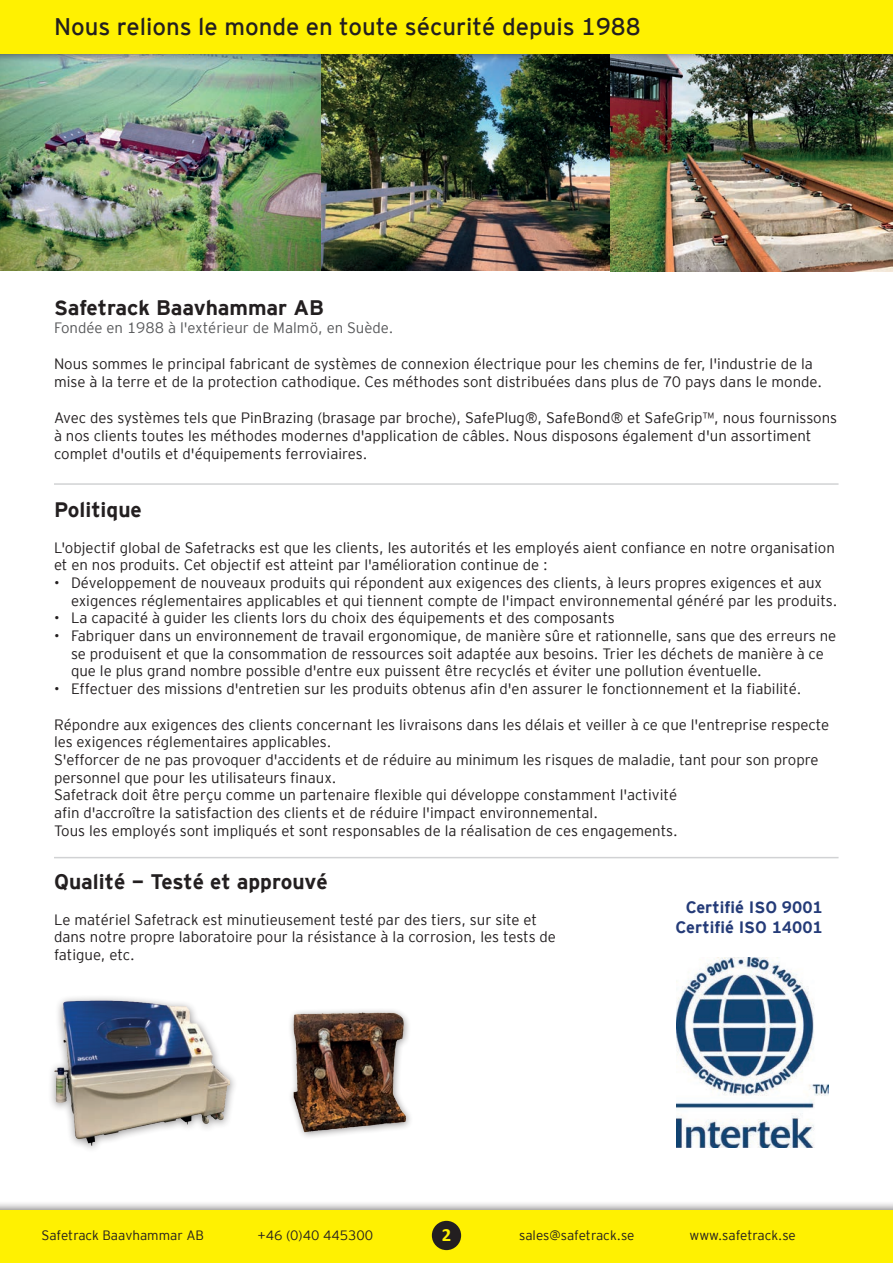
<style>
.page{position:relative;width:893px;height:1263px;background:#fff}
.page>*{position:absolute;margin:0;border:0;box-sizing:border-box;transform-origin:0 0}
.t1{font:24px "Interstate Mono";color:#231f20}
.t2{font:700 21px "Interstate Mono";color:#231f20}
.t3{font:700 18.6px "Calibri";color:#fff101}
.t4{font:700 16.5px/19.8px "Interstate Mono";color:#243b78;text-align:right}
.t5{font:15px/17.7px "Interstate Mono Lgt";color:#231f20}
.t6{font:15px "Interstate Mono Lgt";color:#57585a}
.t7{font:13.5px "Interstate Mono Lgt";color:#231f20}
</style>
<div class="page">
<div style="left:0;top:1200px;width:893px;height:63px;background:#231f20;opacity:.75"></div>
<div style="left:0;top:1210px;width:893px;height:53px;background:#fff101"></div>
<div style="left:432px;top:1221px;width:29px;height:29px;background:#231f20;border-radius:50%"></div>
<img style="left:0;top:63px;width:893px;height:209px">
<div style="left:0;top:0;width:893px;height:63px;background:#231f20;opacity:.75"></div>
<div style="left:0;top:0;width:893px;height:53px;background:#fff101"></div>
<img style="left:676px;top:957px;width:152px;height:190px">
<img style="left:290px;top:1010px;width:120px;height:125px">
<div style="left:47px;top:994px;width:191px;height:160px;background:#231f20;opacity:.5"></div>
<img style="left:54px;top:994px;width:175px;height:152px">
<hr style="left:54px;top:857px;width:784px;height:1px;background:#d1d2d4">
<hr style="left:54px;top:483px;width:784px;height:2px;background:#d1d2d4">
<h1 class="t1" style="left:54px;top:13px;width:588px">Nous relions le monde en toute sécurité depuis 1988</h1>
<h2 class="t2" style="left:54px;top:296px;width:272px">Safetrack Baavhammar AB</h2>
<p class="t6" style="left:54px;top:319px;width:341px">Fondée en 1988 à l'extérieur de Malmö, en Suède.</p>
<p class="t5" style="left:54px;top:355px;width:769px">Nous sommes le principal fabricant de systèmes de connexion électrique pour les chemins de fer, l'industrie de la mise à la terre et de la protection cathodique. Ces méthodes sont distribuées dans plus de 70 pays dans le monde.</p>
<p class="t5" style="left:54px;top:409px;width:785px">Avec des systèmes tels que PinBrazing (brasage par broche), SafePlug®, SafeBond® et SafeGrip™, nous fournissons à nos clients toutes les méthodes modernes d'application de câbles. Nous disposons également d'un assortiment complet d'outils et d'équipements ferroviaires.</p>
<h2 class="t2" style="left:54px;top:498px;width:89px">Politique</h2>
<p class="t5" style="left:54px;top:538px;width:782px">L'objectif global de Safetracks est que les clients, les autorités et les employés aient confiance en notre organisation et en nos produits. Cet objectif est atteint par l'amélioration continue de :</p>
<p class="t5" style="left:71px;top:574px;width:768px;text-indent:-17px">• Développement de nouveaux produits qui répondent aux exigences des clients, à leurs propres exigences et aux exigences réglementaires applicables et qui tiennent compte de l'impact environnemental généré par les produits.</p>
<p class="t5" style="left:54px;top:609px;width:562px">• La capacité à guider les clients lors du choix des équipements et des composants</p>
<p class="t5" style="left:71px;top:627px;width:767px;text-indent:-17px">• Fabriquer dans un environnement de travail ergonomique, de manière sûre et rationnelle, sans que des erreurs ne se produisent et que la consommation de ressources soit adaptée aux besoins. Trier les déchets de manière à ce que le plus grand nombre possible d'entre eux puissent être recyclés et éviter une pollution éventuelle.</p>
<p class="t5" style="left:54px;top:680px;width:749px">• Effectuer des missions d'entretien sur les produits obtenus afin d'en assurer le fonctionnement et la fiabilité.</p>
<p class="t5" style="left:54px;top:715px;width:777px">Répondre aux exigences des clients concernant les livraisons dans les délais et veiller à ce que l'entreprise respecte les exigences réglementaires applicables.<br>S'efforcer de ne pas provoquer d'accidents et de réduire au minimum les risques de maladie, tant pour son propre personnel que pour les utilisateurs finaux.<br>Safetrack doit être perçu comme un partenaire flexible qui développe constamment l'activité<br>afin d'accroître la satisfaction des clients et de réduire l'impact environnemental.<br>Tous les employés sont impliqués et sont responsables de la réalisation de ces engagements.</p>
<h2 class="t2" style="left:54px;top:870px;width:275px">Qualité - Testé et approuvé</h2>
<p class="t5" style="left:54px;top:910px;width:504px">Le matériel Safetrack est minutieusement testé par des tiers, sur site et dans notre propre laboratoire pour la résistance à la corrosion, les tests de fatigue, etc.</p>
<p class="t4" style="left:675px;top:897px;width:149px">Certifié ISO 9001<br>Certifié ISO 14001</p>
<p class="t7" style="left:41px;top:1228px;width:164px">Safetrack Baavhammar AB</p>
<p class="t7" style="left:257px;top:1228px;width:117px">+46 (0)40 445300</p>
<p class="t3" style="left:442px;top:1222px;width:11px">2</p>
<p class="t7" style="left:519px;top:1228px;width:117px">sales@safetrack.se</p>
<p class="t7" style="left:689px;top:1228px;width:108px">www.safetrack.se</p>
</div>
